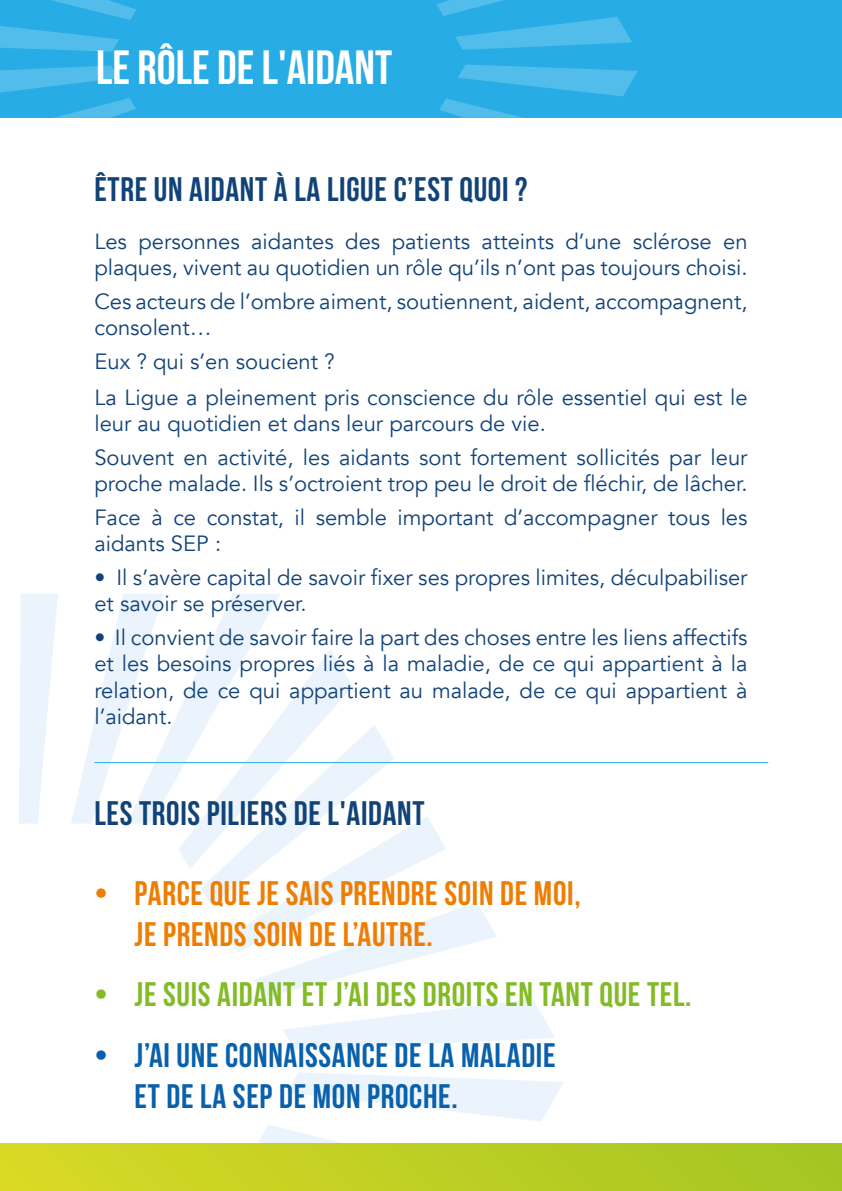
<style>
.page{position:relative;width:842px;height:1191px;background:#fff}
.page>*{position:absolute;margin:0;border:0;box-sizing:border-box;transform-origin:0 0}
.t1{font:700 48px "Bebas Neue";color:#fff}
.t2{font:700 34px "Bebas Neue";letter-spacing:.02em;color:#124378}
.t3{font:700 34px/40.8px "Bebas Neue";letter-spacing:.02em;color:#ed7e03}
.t4{font:700 34px/40.8px "Bebas Neue";letter-spacing:.02em;color:#0961ac}
.t5{font:700 34px "Bebas Neue";letter-spacing:.02em;color:#83bb26}
.TC{font:22px/26.4px "Avenir";color:#124378}
</style>
<div class="page">
<svg style="left:19px;top:594px;width:39px;height:229px"></svg>
<svg style="left:71px;top:594px;width:484px;height:455px"></svg>
<svg style="left:258px;top:1072px;width:306px;height:72px"></svg>
<div style="left:0;top:0;width:842px;height:117px;background:#28ace6"></div>
<svg style="left:0;top:0;width:136px;height:52px"></svg>
<svg style="left:437px;top:0;width:195px;height:50px"></svg>
<svg style="left:439px;top:65px;width:199px;height:52px"></svg>
<svg style="left:0;top:65px;width:136px;height:52px"></svg>
<hr style="left:94px;top:762px;width:674px;height:1px;background:#28ace6">
<div style="left:0;top:1144px;width:842px;height:47px;background:linear-gradient(to right,#d9d924,#a4c523)"></div>
<p class="t1" style="left:96px;top:41px;width:297px">LE RÔLE DE L'AIDANT</p>
<h1 class="t2" style="left:94px;top:170px;width:434px">ÊTRE UN AIDANT À LA LIGUE C’EST QUOI ?</h1>
<p class="TC" style="left:94px;top:228px;width:655px">Les personnes aidantes des patients atteints d’une sclérose en plaques, vivent au quotidien un rôle qu’ils n’ont pas toujours choisi.</p>
<p class="TC" style="left:94px;top:288px;width:655px">Ces acteurs de l’ombre aiment, soutiennent, aident, accompagnent, consolent…</p>
<p class="TC" style="left:94px;top:348px;width:242px">Eux ? qui s’en soucient ?</p>
<p class="TC" style="left:94px;top:384px;width:655px">La Ligue a pleinement pris conscience du rôle essentiel qui est le leur au quotidien et dans leur parcours de vie.</p>
<p class="TC" style="left:94px;top:444px;width:655px">Souvent en activité, les aidants sont fortement sollicités par leur proche malade. Ils s’octroient trop peu le droit de fléchir, de lâcher.</p>
<p class="TC" style="left:94px;top:504px;width:655px">Face à ce constat, il semble important d’accompagner tous les aidants SEP :</p>
<p class="TC" style="left:94px;top:564px;width:655px">• Il s’avère capital de savoir fixer ses propres limites, déculpabiliser et savoir se préserver.</p>
<p class="TC" style="left:94px;top:624px;width:655px;text-align:justify">• Il convient de savoir faire la part des choses entre les liens affectifs et les besoins propres liés à la maladie, de ce qui appartient à la relation, de ce qui appartient au malade, de ce qui appartient à l’aidant.</p>
<h1 class="t2" style="left:94px;top:794px;width:332px">LES TROIS PILIERS DE L'AIDANT</h1>
<h1 class="t3" style="left:94px;top:873px;width:15px">•</h1>
<h1 class="t3" style="left:135px;top:873px;width:447px">PARCE QUE JE SAIS PRENDRE SOIN DE MOI,<br>JE PRENDS SOIN DE L’AUTRE.</h1>
<h1 class="t5" style="left:94px;top:975px;width:15px">•</h1>
<h1 class="t5" style="left:135px;top:975px;width:558px">JE SUIS AIDANT ET J’AI DES DROITS EN TANT QUE TEL.</h1>
<h1 class="t4" style="left:135px;top:1034px;width:422px">J’AI UNE CONNAISSANCE DE LA MALADIE<br>ET DE LA SEP DE MON PROCHE.</h1>
<h1 class="t4" style="left:94px;top:1034px;width:15px">•</h1>
</div>
